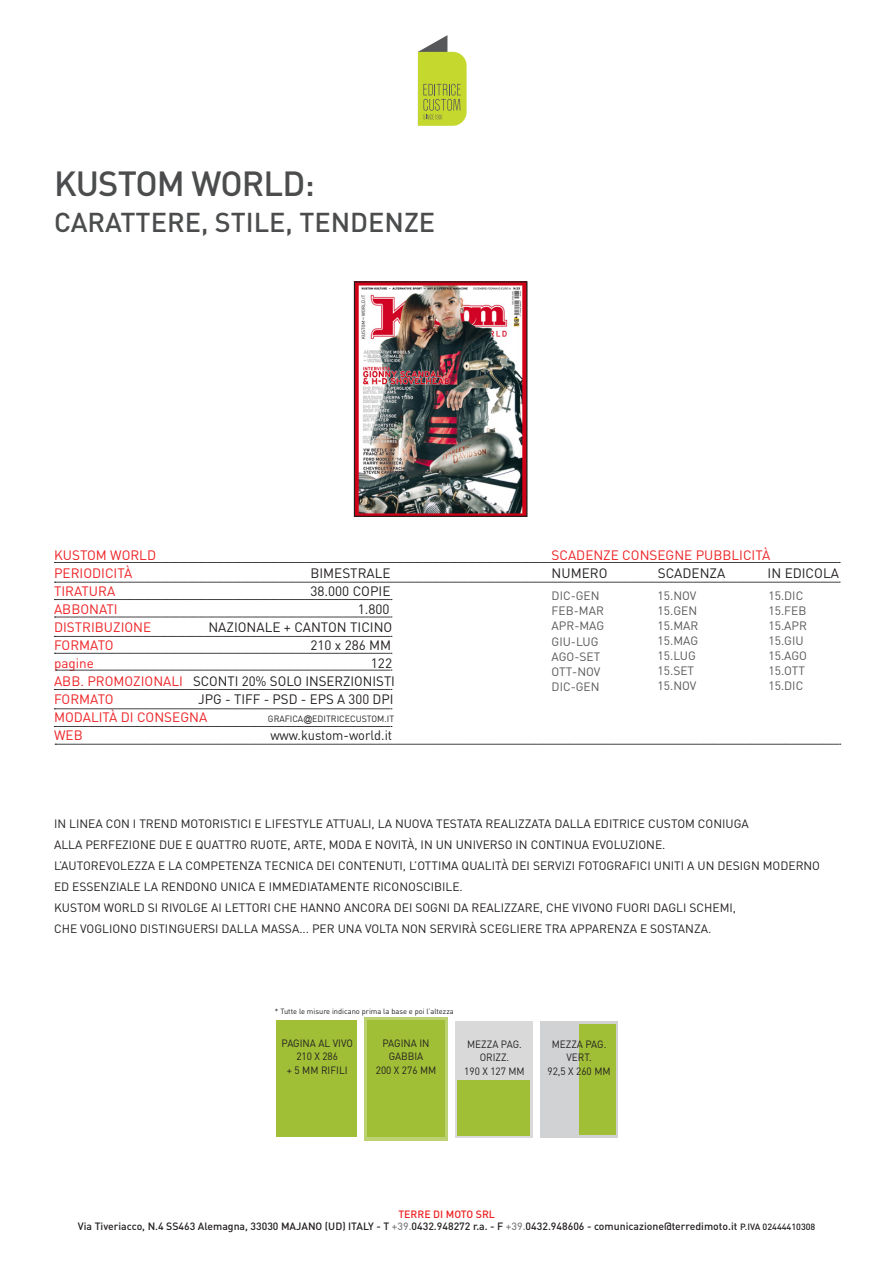
<style>
.page{position:relative;width:893px;height:1263px;background:#fff}
.page>*{position:absolute;margin:0;border:0;box-sizing:border-box;transform-origin:0 0}
.t1{font:500 34.5px "DIN";letter-spacing:-.025em;color:#4b4c4d}
.t2{font:500 27px "DIN";color:#4b4c4d}
.t3{font:13.5px "DIN";color:#231f20}
.t4{font:13.5px "DIN";color:#ee2124}
.t5{font:13.5px "DIN";color:#231f20;scale:.95 1}
.t6{font:12px "DIN";color:#231f20}
.t7{font:12px "DIN";color:#57585a}
.t8{font:500 10.5px "DIN";color:#231f20}
.t9{font:10.5px/13.5px "DIN";color:#231f20;text-align:center;scale:.95 1}
.t10{font:500 10.5px "DIN";color:#ee2124}
.t11{font:9px "DIN";color:#231f20}
.t12{font:7.5px "DIN";color:#231f20}
.s1{color:#ee2124}
.s2{font-family:"Arial"}
.s3{color:#808285}
.s4{font-size:9px}
</style>
<div class="page">
<img style="left:356px;top:283px;width:169px;height:232px">
<div style="left:354px;top:281px;width:173px;height:236px;border:1px solid #231f20"></div>
<svg style="left:54px;top:582px;width:786px;height:1px"></svg>
<svg style="left:54px;top:562px;width:786px;height:1px"></svg>
<svg style="left:55px;top:744px;width:786px;height:1px"></svg>
<div style="left:455px;top:1021px;width:77px;height:117px;background:#d9d9d9"></div>
<div style="left:457px;top:1080px;width:73px;height:56px;background:#a0bf36"></div>
<div style="left:540px;top:1021px;width:78px;height:116px;background:#d1d2d4"></div>
<div style="left:579px;top:1024px;width:36px;height:111px;background:#a0bf36"></div>
<div style="left:364px;top:1017px;width:84px;height:123px;background:#bcd272"></div>
<div style="left:276px;top:1020px;width:81px;height:117px;background:#a0bf36"></div>
<div style="left:367px;top:1020px;width:78px;height:117px;background:#a0bf36"></div>
<svg style="left:54px;top:636px;width:338px;height:1px"></svg>
<svg style="left:54px;top:617px;width:338px;height:1px"></svg>
<svg style="left:54px;top:599px;width:338px;height:1px"></svg>
<svg style="left:54px;top:653px;width:338px;height:1px"></svg>
<svg style="left:56px;top:670px;width:336px;height:1px"></svg>
<svg style="left:54px;top:689px;width:338px;height:1px"></svg>
<svg style="left:54px;top:709px;width:338px;height:1px"></svg>
<svg style="left:54px;top:726px;width:338px;height:1px"></svg>
<svg style="left:418px;top:35px;width:49px;height:91px;background:#c0cf53"></svg>
<p class="t1" style="left:54px;top:162px;width:263px">KUSTOM WORLD:</p>
<p class="t2" style="left:54px;top:205px;width:383px">CARATTERE, STILE, TENDENZE</p>
<p class="t4" style="left:54px;top:547px;width:104px">KUSTOM WORLD</p>
<p class="t4" style="left:54px;top:565px;width:80px">PERIODICITÀ</p>
<p class="t3" style="left:310px;top:565px;width:82px">BIMESTRALE</p>
<p class="t4" style="left:54px;top:583px;width:63px">TIRATURA</p>
<p class="t3" style="left:310px;top:583px;width:82px">38.000 COPIE</p>
<p class="t4" style="left:54px;top:601px;width:65px">ABBONATI</p>
<p class="t3" style="left:358px;top:601px;width:33px">1.800</p>
<p class="t4" style="left:54px;top:619px;width:99px">DISTRIBUZIONE</p>
<p class="t3" style="left:208px;top:619px;width:185px">NAZIONALE + CANTON TICINO</p>
<p class="t4" style="left:54px;top:637px;width:61px">FORMATO</p>
<p class="t3" style="left:310px;top:637px;width:82px">210 x 286 MM</p>
<p class="t4" style="left:54px;top:655px;width:41px">pagine</p>
<p class="t3" style="left:371px;top:655px;width:23px">122</p>
<p class="t3" style="left:54px;top:673px;width:342px"><span class="s1">ABB. PROMOZIONALI</span> SCONTI 20% SOLO INSERZIONISTI</p>
<p class="t4" style="left:54px;top:691px;width:61px">FORMATO</p>
<p class="t3" style="left:198px;top:691px;width:197px">JPG - TIFF - PSD - EPS A 300 DPI</p>
<p class="t4" style="left:54px;top:709px;width:155px">MODALITÀ DI CONSEGNA</p>
<p class="t11" style="left:268px;top:713px;width:128px">GRAFICA<span class="s2">@</span>EDITRICECUSTOM.IT</p>
<p class="t4" style="left:54px;top:727px;width:30px">WEB</p>
<p class="t5" style="left:270px;top:727px;width:130px">www.kustom-world.it</p>
<p class="t4" style="left:552px;top:547px;width:220px">SCADENZE CONSEGNE PUBBLICITÀ</p>
<p class="t3" style="left:552px;top:565px;width:57px">NUMERO</p>
<p class="t3" style="left:658px;top:565px;width:69px">SCADENZA</p>
<p class="t3" style="left:768px;top:565px;width:73px">IN EDICOLA</p>
<p class="t7" style="left:552px;top:588px;width:49px">DIC-GEN</p>
<p class="t7" style="left:552px;top:603px;width:54px">FEB-MAR</p>
<p class="t7" style="left:552px;top:619px;width:54px">APR-MAG</p>
<p class="t7" style="left:552px;top:634px;width:48px">GIU-LUG</p>
<p class="t7" style="left:552px;top:649px;width:50px">AGO-SET</p>
<p class="t7" style="left:552px;top:664px;width:50px">OTT-NOV</p>
<p class="t7" style="left:552px;top:679px;width:49px">DIC-GEN</p>
<p class="t7" style="left:658px;top:588px;width:40px">15.NOV</p>
<p class="t7" style="left:658px;top:603px;width:41px">15.GEN</p>
<p class="t7" style="left:658px;top:618px;width:42px">15.MAR</p>
<p class="t7" style="left:658px;top:633px;width:42px">15.MAG</p>
<p class="t7" style="left:658px;top:648px;width:40px">15.LUG</p>
<p class="t7" style="left:658px;top:663px;width:38px">15.SET</p>
<p class="t7" style="left:658px;top:678px;width:40px">15.NOV</p>
<p class="t7" style="left:768px;top:588px;width:36px">15.DIC</p>
<p class="t7" style="left:768px;top:603px;width:39px">15.FEB</p>
<p class="t7" style="left:768px;top:618px;width:40px">15.APR</p>
<p class="t7" style="left:768px;top:633px;width:37px">15.GIU</p>
<p class="t7" style="left:768px;top:648px;width:40px">15.AGO</p>
<p class="t7" style="left:768px;top:663px;width:38px">15.OTT</p>
<p class="t7" style="left:768px;top:678px;width:36px">15.DIC</p>
<p class="t6" style="left:54px;top:816px;width:696px">IN LINEA CON I TREND MOTORISTICI E LIFESTYLE ATTUALI, LA NUOVA TESTATA REALIZZATA DALLA EDITRICE CUSTOM CONIUGA</p>
<p class="t6" style="left:54px;top:837px;width:613px">ALLA PERFEZIONE DUE E QUATTRO RUOTE, ARTE, MODA E NOVITÀ, IN UN UNIVERSO IN CONTINUA EVOLUZIONE.</p>
<p class="t6" style="left:54px;top:858px;width:768px">L’AUTOREVOLEZZA E LA COMPETENZA TECNICA DEI CONTENUTI, L’OTTIMA QUALITÀ DEI SERVIZI FOTOGRAFICI UNITI A UN DESIGN MODERNO</p>
<p class="t6" style="left:54px;top:879px;width:410px">ED ESSENZIALE LA RENDONO UNICA E IMMEDIATAMENTE RICONOSCIBILE.</p>
<p class="t6" style="left:54px;top:900px;width:684px">KUSTOM WORLD SI RIVOLGE AI LETTORI CHE HANNO ANCORA DEI SOGNI DA REALIZZARE, CHE VIVONO FUORI DAGLI SCHEMI,</p>
<p class="t6" style="left:54px;top:921px;width:659px">CHE VOGLIONO DISTINGUERSI DALLA MASSA... PER UNA VOLTA NON SERVIRÀ SCEGLIERE TRA APPARENZA E SOSTANZA.</p>
<p class="t12" style="left:275px;top:1006px;width:180px">* Tutte le misure indicano prima la base e poi l’altezza</p>
<p class="t9" style="left:282px;top:1036px;width:77px">PAGINA AL VIVO</p>
<p class="t9" style="left:296px;top:1049px;width:45px">210 X 286</p>
<p class="t9" style="left:287px;top:1063px;width:65px">+ 5 MM RIFILI</p>
<p class="t9" style="left:382px;top:1036px;width:51px">PAGINA IN<br>GABBIA</p>
<p class="t9" style="left:376px;top:1063px;width:65px">200 X 276 MM</p>
<p class="t9" style="left:467px;top:1037px;width:59px">MEZZA PAG.<br>ORIZZ.</p>
<p class="t9" style="left:464px;top:1064px;width:65px">190 X 127 MM</p>
<p class="t9" style="left:552px;top:1037px;width:59px">MEZZA PAG.<br>VERT.</p>
<p class="t9" style="left:547px;top:1064px;width:68px">92,5 X 260 MM</p>
<p class="t10" style="left:398px;top:1207px;width:98px">TERRE DI MOTO SRL</p>
<p class="t8" style="left:78px;top:1219px;width:739px">Via Tiveriacco, N.4 SS463 Alemagna, 33030 MAJANO (UD) ITALY - T <span class="s3">+39.</span>0432.948272 r.a. - F <span class="s3">+39.</span>0432.948606 - comunicazione@terredimoto.it <span class="s4">P.IVA 02444410308</span></p>
</div>
